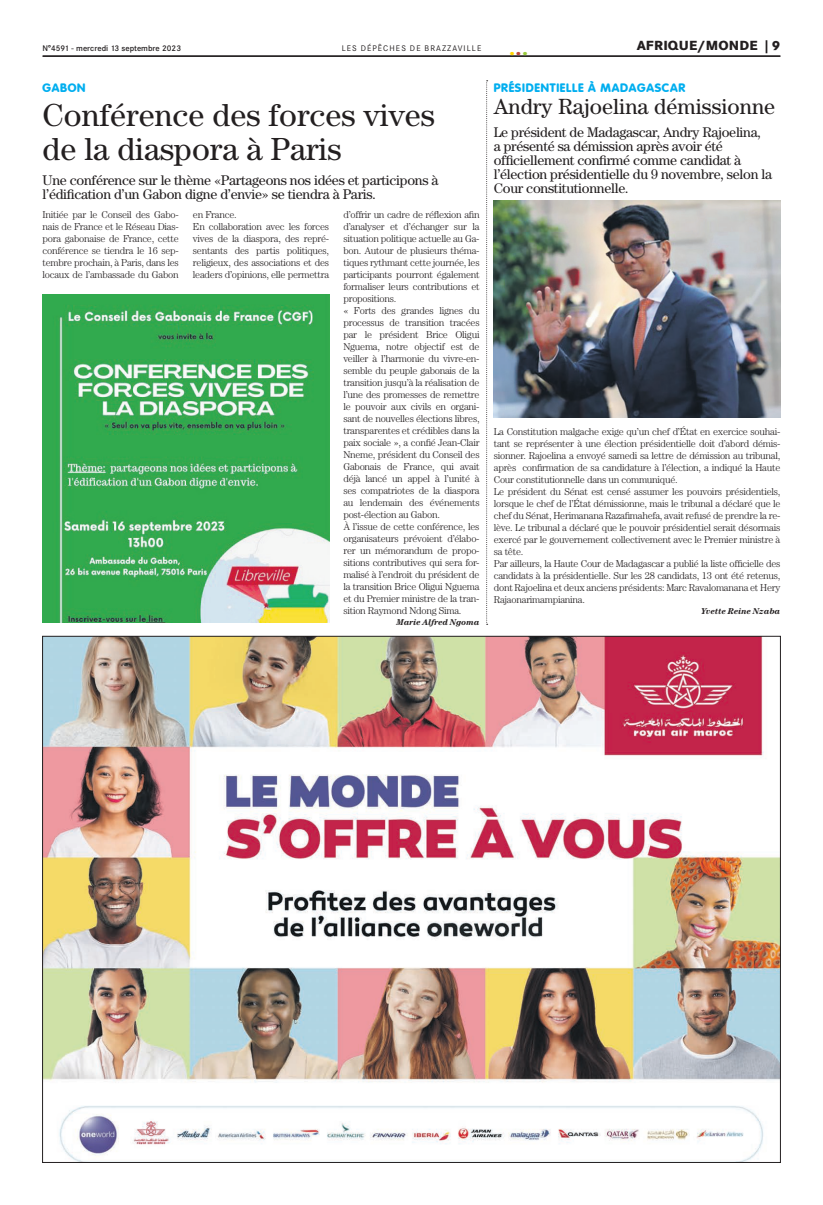
<style>
.page{position:relative;width:823px;height:1205px;background:#fff}
.page>*{position:absolute;margin:0;border:0;box-sizing:border-box;transform-origin:0 0}
.t1{font:32px/34px "Century";color:#231f20}
.t2{font:22px "Century";color:#231f20}
.t3{font:800 18px "Corporate SBQ";color:#ffd500}
.t4{font:14px/14px "Century";letter-spacing:-.02em;color:#231f20}
.t5{font:800 13px "Corporate SBQ";letter-spacing:.01em;color:#231f20}
.t6{font:800 12px "Corporate Rounded";letter-spacing:.06em;color:#00aeef}
.t7{font:300 10px/12px "Century";letter-spacing:-.025em;color:#231f20}
.t8{font:italic 700 8.5px "Century";color:#231f20}
.t9{font:500 8px "Corporate SBQ";color:#231f20}
.t10{font:8px "Corporate SBQ";letter-spacing:.135em;color:#231f20}
.s1{color:#be483b}
.s2{color:#99ca3b}
</style>
<div class="page">
<hr style="left:43px;top:56px;width:737px;height:1px;background:#231f20">
<img style="left:44px;top:638px;width:734px;height:523px">
<img style="left:493px;top:200px;width:287px;height:218px">
<svg style="left:486px;top:80px;width:1px;height:545px"></svg>
<img style="left:43px;top:295px;width:286px;height:327px">
<p class="t9" style="left:43px;top:43px;width:140px">N°4591 - mercredi 13 septembre 2023</p>
<p class="t10" style="left:341px;top:43px;width:141px">LES DÉPÊCHES DE BRAZZAVILLE</p>
<h3 class="t5" style="left:636px;top:37px;width:145px">AFRIQUE/MONDE | 9</h3>
<h3 class="t3" style="left:509px;top:37px;width:20px">.<span class="s1">.</span><span class="s2">.</span></h3>
<p class="t6" style="left:43px;top:81px;width:44px">GABON</p>
<h1 class="t1" style="left:43px;top:98px;width:394px">Conférence des forces vives de la diaspora à Paris</h1>
<h3 class="t4" style="left:43px;top:173px;width:397px">Une conférence sur le thème «Partageons nos idées et participons à l’édification d’un Gabon digne d’envie» se tiendra à Paris.</h3>
<p class="t7" style="left:43px;top:208px;width:138px;text-align:justify">Initiée par le Conseil des Gabo&shy;nais de France et le Réseau Dias&shy;pora gabonaise de France, cette conférence se tiendra le 16 sep&shy;tembre prochain, à Paris, dans les locaux de l’ambassade du Gabon</p>
<p class="t7" style="left:193px;top:208px;width:138px">en France.<br>En collaboration avec les forces vives de la diaspora, des repré&shy;sentants des partis politiques, religieux, des associations et des leaders d’opinions, elle permettra</p>
<p class="t7" style="left:343px;top:208px;width:138px">d’offrir un cadre de réflexion afin d’analyser et d’échanger sur la situation politique actuelle au Ga&shy;bon. Autour de plusieurs théma&shy;tiques rythmant cette journée, les participants pourront également formaliser leurs contributions et propositions.<br>« Forts des grandes lignes du processus de transition tracées par le président Brice Oligui<br>Nguema, notre objectif est de veiller à l’harmonie du vivre-en&shy;semble du peuple gabonais de la transition jusqu’à la réalisation de l’une des promesses de remettre le pouvoir aux civils en organi&shy;sant de nouvelles élections libres, transparentes et crédibles dans la paix sociale », a confié Jean-Clair<br>Nneme, président du Conseil des<br>Gabonais de France, qui avait déjà lancé un appel à l’unité à ses compatriotes de la diaspora au lendemain des événements post-élection au Gabon.<br>À l’issue de cette conférence, les organisateurs prévoient d’élabo&shy;rer un mémorandum de propo&shy;sitions contributives qui sera for&shy;malisé à l’endroit du président de la transition Brice Oligui Nguema et du Premier ministre de la tran&shy;sition Raymond Ndong Sima.</p>
<p class="t8" style="left:396px;top:617px;width:85px">Marie Alfred Ngoma</p>
<p class="t6" style="left:493px;top:81px;width:193px">PRÉSIDENTIELLE À MADAGASCAR</p>
<h2 class="t2" style="left:493px;top:94px;width:283px">Andry Rajoelina démissionne</h2>
<h3 class="t4" style="left:493px;top:125px;width:279px">Le président de Madagascar, Andry Rajoelina,<br>a présenté sa démission après avoir été officiellement confirmé comme candidat à l’élection présidentielle du 9 novembre, selon la Cour constitutionnelle.</h3>
<p class="t7" style="left:493px;top:425px;width:288px">La Constitution malgache exige qu’un chef d’État en exercice souhai&shy;tant se représenter à une élection présidentielle doit d’abord démis&shy;sionner. Rajoelina a envoyé samedi sa lettre de démission au tribunal, après confirmation de sa candidature à l’élection, a indiqué la Haute Cour constitutionnelle dans un communiqué.<br>Le président du Sénat est censé assumer les pouvoirs présidentiels, lorsque le chef de l’État démissionne, mais le tribunal a déclaré que le chef du Sénat, Herimanana Razafimahefa, avait refusé de prendre la re&shy;lève. Le tribunal a déclaré que le pouvoir présidentiel serait désormais exercé par le gouvernement collectivement avec le Premier ministre à sa tête.<br>Par ailleurs, la Haute Cour de Madagascar a publié la liste officielle des candidats à la présidentielle. Sur les 28 candidats, 13 ont été retenus, dont Rajoelina et deux anciens présidents: Marc Ravalomanana et Hery Rajaonarimampianina.</p>
<p class="t8" style="left:700px;top:606px;width:81px">Yvette Reine Nzaba</p>
</div>
